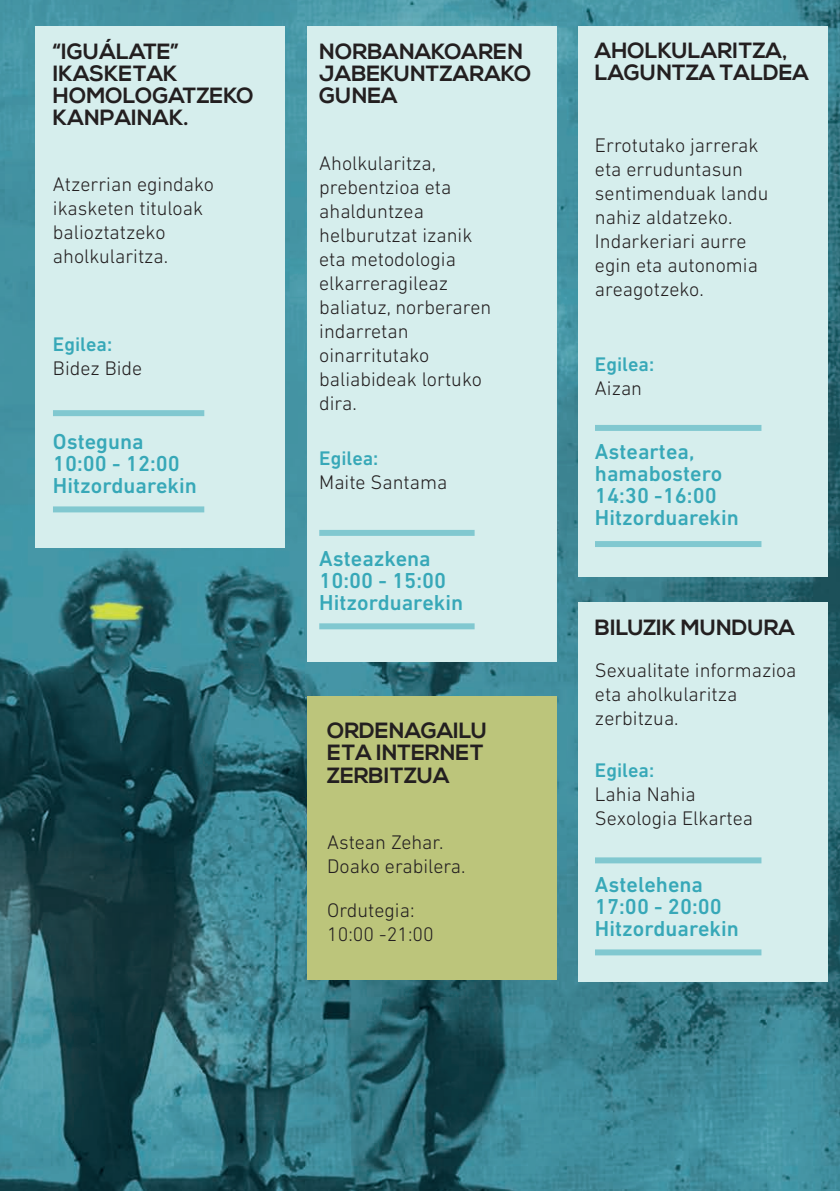
<style>
.page{position:relative;width:840px;height:1191px;background:#fff}
.page>*{position:absolute;margin:0;border:0;box-sizing:border-box;transform-origin:0 0}
.t1{font:500 22px/22px "DIN Next LT Pro";color:#37a8b8}
.t2{font:700 22px/22px "Nexa";color:#231f20}
.t3{font:300 20px/24px "DIN Next LT Pro";color:#231f20}
.t4{font:500 20px "DIN Next LT Pro";color:#37a8b8}
</style>
<div class="page">
<img style="left:0;top:0;width:839px;height:1191px">
<div style="left:35px;top:26px;width:250px;height:522px;background:#d6eeed"></div>
<div style="left:307px;top:26px;width:249px;height:635px;background:#d6eeed"></div>
<div style="left:578px;top:601px;width:249px;height:380px;background:#d6eeed"></div>
<div style="left:319px;top:530px;width:155px;height:6px;background:#81c8d0"></div>
<div style="left:319px;top:623px;width:155px;height:6px;background:#81c8d0"></div>
<div style="left:53px;top:410px;width:151px;height:6px;background:#81c8d0"></div>
<div style="left:53px;top:506px;width:151px;height:6px;background:#81c8d0"></div>
<div style="left:594px;top:857px;width:167px;height:6px;background:#81c8d0"></div>
<div style="left:594px;top:949px;width:167px;height:6px;background:#81c8d0"></div>
<div style="left:307px;top:696px;width:249px;height:284px;background:#bcc57b"></div>
<div style="left:577px;top:26px;width:250px;height:550px;background:#d6eeed"></div>
<div style="left:594px;top:425px;width:167px;height:6px;background:#81c8d0"></div>
<div style="left:594px;top:541px;width:167px;height:6px;background:#81c8d0"></div>
<p class="t2" style="left:53px;top:42px;width:202px">“IGUÁLATE”<br>IKASKETAK<br>HOMOLOGATZEKO<br>KANPAINAK.</p>
<p class="t3" style="left:53px;top:172px;width:162px">Atzerrian egindako ikasketen tituloak balioztatzeko aholkularitza.</p>
<p class="t4" style="left:53px;top:332px;width:61px">Egilea:</p>
<p class="t3" style="left:53px;top:356px;width:91px">Bidez Bide</p>
<p class="t1" style="left:53px;top:430px;width:145px">Osteguna<br>10:00 - 12:00<br>Hitzorduarekin</p>
<p class="t2" style="left:319px;top:42px;width:213px">NORBANAKOAREN<br>JABEKUNTZARAKO<br>GUNEA</p>
<p class="t3" style="left:319px;top:151px;width:173px">Aholkularitza, prebentzioa eta ahalduntzea helburutzat izanik eta metodologia elkarreragileaz baliatuz, norberaren indarretan oinarritutako baliabideak lortuko dira.</p>
<p class="t4" style="left:319px;top:446px;width:61px">Egilea:</p>
<p class="t3" style="left:319px;top:470px;width:129px">Maite Santama</p>
<p class="t1" style="left:319px;top:547px;width:145px">Asteazkena<br>10:00 - 15:00<br>Hitzorduarekin</p>
<p class="t2" style="left:327px;top:720px;width:161px">ORDENAGAILU<br>ETA INTERNET<br>ZERBITZUA</p>
<p class="t3" style="left:327px;top:830px;width:140px">Astean Zehar.<br>Doako erabilera.</p>
<p class="t3" style="left:327px;top:898px;width:108px">Ordutegia:<br>10:00 -21:00</p>
<p class="t2" style="left:594px;top:41px;width:215px">AHOLKULARITZA,<br>LAGUNTZA TALDEA</p>
<p class="t3" style="left:594px;top:133px;width:175px">Errotutako jarrerak eta erruduntasun sentimenduak landu nahiz aldatzeko.<br>Indarkeriari aurre egin eta autonomia areagotzeko.</p>
<p class="t4" style="left:594px;top:352px;width:61px">Egilea:</p>
<p class="t3" style="left:594px;top:375px;width:49px">Aizan</p>
<p class="t1" style="left:594px;top:441px;width:145px">Asteartea, hamabostero<br>14:30 -16:00<br>Hitzorduarekin</p>
<p class="t2" style="left:594px;top:617px;width:201px">BILUZIK MUNDURA</p>
<p class="t3" style="left:594px;top:658px;width:203px">Sexualitate informazioa eta aholkularitza zerbitzua.</p>
<p class="t4" style="left:594px;top:758px;width:61px">Egilea:</p>
<p class="t3" style="left:594px;top:782px;width:160px">Lahia Nahia<br>Sexologia Elkartea</p>
<p class="t1" style="left:594px;top:873px;width:145px">Astelehena<br>17:00 - 20:00<br>Hitzorduarekin</p>
</div>
